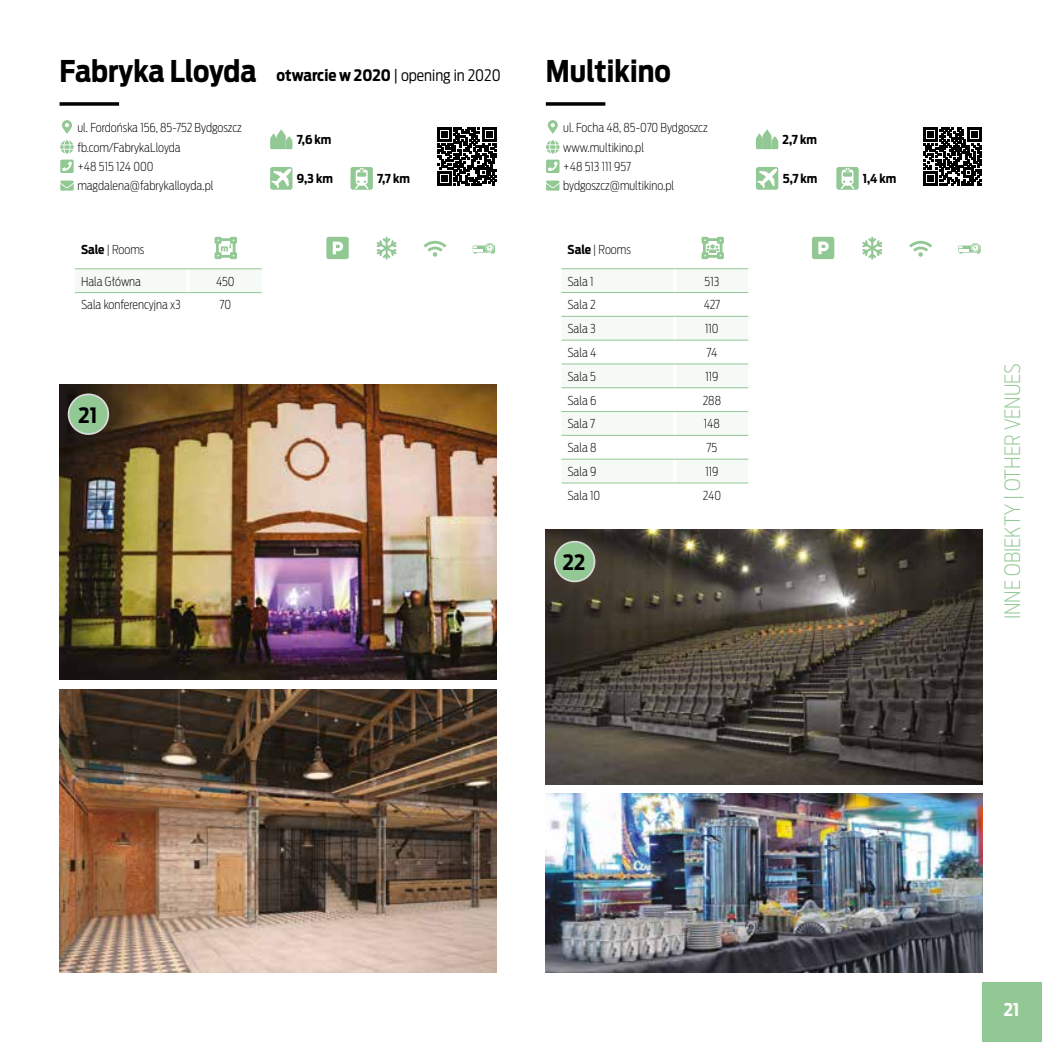
<style>
.page{position:relative;width:1042px;height:1042px;background:#fff}
.page>*{position:absolute;margin:0;border:0;box-sizing:border-box;transform-origin:0 0}
.t1{font:700 29.75px "Ford Antenna Cond";color:#000}
.t2{font:200 21px "Ford Antenna Cond";color:#92c894}
.t3{font:700 21px "Ford Antenna Cond";color:#000}
.t4{font:700 17.5px "Ford Antenna Cond";color:#fff}
.t5{font:300 15.75px "Ford Antenna Cond";color:#000}
.t6{font:200 12.25px/19.2px "Ford Antenna Cond";color:#000}
.t7{font:700 12.25px "Ford Antenna Cond";color:#000}
.s1{font-weight:700}
</style>
<div class="page">
<div style="left:982px;top:982px;width:60px;height:60px;background:#92c894"></div>
<svg style="left:60px;top:102px;width:59px;height:4px"></svg>
<svg style="left:546px;top:102px;width:59px;height:4px"></svg>
<svg style="left:60px;top:140px;width:14px;height:14px"></svg>
<svg style="left:60px;top:160px;width:14px;height:13px"></svg>
<svg style="left:60px;top:181px;width:14px;height:10px"></svg>
<svg style="left:62px;top:120px;width:10px;height:14px"></svg>
<div style="left:350px;top:167px;width:23px;height:23px;background:#92c894;border-radius:2px"></div>
<svg style="left:355px;top:168px;width:14px;height:21px"></svg>
<div style="left:270px;top:167px;width:22px;height:23px;background:#92c894;border-radius:2px"></div>
<svg style="left:271px;top:169px;width:20px;height:19px"></svg>
<svg style="left:270px;top:129px;width:22px;height:20px"></svg>
<svg style="left:438px;top:127px;width:58px;height:59px"></svg>
<svg style="left:75px;top:236px;width:187px;height:58px"></svg>
<svg style="left:546px;top:140px;width:13px;height:14px"></svg>
<svg style="left:546px;top:160px;width:13px;height:13px"></svg>
<svg style="left:546px;top:181px;width:13px;height:10px"></svg>
<svg style="left:548px;top:120px;width:10px;height:14px"></svg>
<div style="left:836px;top:167px;width:22px;height:23px;background:#92c894;border-radius:2px"></div>
<svg style="left:840px;top:168px;width:14px;height:21px"></svg>
<div style="left:756px;top:167px;width:22px;height:23px;background:#92c894;border-radius:2px"></div>
<svg style="left:757px;top:169px;width:20px;height:19px"></svg>
<svg style="left:756px;top:129px;width:22px;height:20px"></svg>
<svg style="left:923px;top:127px;width:59px;height:59px"></svg>
<svg style="left:561px;top:269px;width:188px;height:215px"></svg>
<hr style="left:748px;top:483px;width:2px;height:23px;background:#fff">
<hr style="left:673px;top:269px;width:3px;height:23px;background:#fff">
<hr style="left:673px;top:293px;width:3px;height:23px;background:#fff">
<hr style="left:673px;top:317px;width:3px;height:23px;background:#fff">
<hr style="left:673px;top:340px;width:3px;height:23px;background:#fff">
<hr style="left:673px;top:364px;width:3px;height:23px;background:#fff">
<hr style="left:673px;top:388px;width:3px;height:23px;background:#fff">
<hr style="left:673px;top:412px;width:3px;height:23px;background:#fff">
<hr style="left:673px;top:436px;width:3px;height:23px;background:#fff">
<hr style="left:673px;top:459px;width:3px;height:23px;background:#fff">
<hr style="left:673px;top:483px;width:3px;height:23px;background:#fff">
<hr style="left:561px;top:268px;width:114px;height:1px;background:#92c894">
<hr style="left:675px;top:268px;width:73px;height:1px;background:#92c894">
<hr style="left:561px;top:292px;width:114px;height:1px;background:#92c894">
<hr style="left:675px;top:292px;width:73px;height:1px;background:#92c894">
<hr style="left:561px;top:316px;width:114px;height:1px;background:#92c894">
<hr style="left:675px;top:316px;width:73px;height:1px;background:#92c894">
<hr style="left:561px;top:340px;width:114px;height:1px;background:#92c894">
<hr style="left:675px;top:340px;width:73px;height:1px;background:#92c894">
<hr style="left:561px;top:363px;width:114px;height:1px;background:#92c894">
<hr style="left:675px;top:363px;width:73px;height:1px;background:#92c894">
<hr style="left:561px;top:387px;width:114px;height:1px;background:#92c894">
<hr style="left:675px;top:387px;width:73px;height:1px;background:#92c894">
<hr style="left:561px;top:411px;width:114px;height:1px;background:#92c894">
<hr style="left:675px;top:411px;width:73px;height:1px;background:#92c894">
<hr style="left:561px;top:435px;width:114px;height:1px;background:#92c894">
<hr style="left:675px;top:435px;width:73px;height:1px;background:#92c894">
<hr style="left:561px;top:459px;width:114px;height:1px;background:#92c894">
<hr style="left:675px;top:459px;width:73px;height:1px;background:#92c894">
<hr style="left:561px;top:482px;width:114px;height:1px;background:#92c894">
<hr style="left:675px;top:482px;width:73px;height:1px;background:#92c894">
<svg style="left:701px;top:237px;width:23px;height:22px"></svg>
<img style="left:60px;top:690px;width:436px;height:282px">
<img style="left:545px;top:529px;width:437px;height:256px">
<img style="left:60px;top:384px;width:436px;height:296px">
<img style="left:545px;top:794px;width:437px;height:178px">
<svg style="left:909px;top:241px;width:23px;height:16px"></svg>
<svg style="left:862px;top:237px;width:20px;height:22px"></svg>
<svg style="left:812px;top:237px;width:22px;height:22px"></svg>
<svg style="left:958px;top:243px;width:22px;height:11px"></svg>
<div style="left:69px;top:394px;width:39px;height:40px;background:#92c894;border-radius:50%"></div>
<div style="left:68px;top:393px;width:41px;height:42px;border:2px solid #dadada;border-radius:50%"></div>
<div style="left:555px;top:542px;width:39px;height:39px;background:#92c894;border-radius:50%"></div>
<div style="left:554px;top:541px;width:41px;height:41px;border:2px solid #dadada;border-radius:50%"></div>
<svg style="left:424px;top:241px;width:22px;height:16px"></svg>
<svg style="left:377px;top:237px;width:20px;height:22px"></svg>
<svg style="left:326px;top:237px;width:23px;height:22px"></svg>
<svg style="left:473px;top:243px;width:22px;height:11px"></svg>
<h1 class="t1" style="left:60px;top:45px;width:199px">Fabryka Lloyda</h1>
<h1 class="t1" style="left:546px;top:45px;width:127px">Multikino</h1>
<p class="t6" style="left:77px;top:117px;width:166px">ul. Fordońska 156, 85-752 Bydgoszcz fb.com/FabrykaLloyda<br>+48 515 124 000 magdalena@fabrykalloyda.pl</p>
<p class="t7" style="left:297px;top:129px;width:36px">7,6 km</p>
<p class="t5" style="left:277px;top:62px;width:226px"><span class="s1">otwarcie w 2020</span> | opening in 2020</p>
<p class="t6" style="left:563px;top:117px;width:146px">ul. Focha 48, 85-070 Bydgoszcz www.multikino.pl<br>+48 513 111 957 bydgoszcz@multikino.pl</p>
<p class="t7" style="left:782px;top:129px;width:36px">2,7 km</p>
<p class="t7" style="left:297px;top:168px;width:37px">9,3 km</p>
<p class="t7" style="left:377px;top:168px;width:34px">7,7 km</p>
<p class="t7" style="left:783px;top:168px;width:36px">5,7 km</p>
<p class="t7" style="left:863px;top:168px;width:35px">1,4 km</p>
<p class="t6" style="left:81px;top:238px;width:65px"><span class="s1">Sale</span> | Rooms</p>
<p class="t6" style="left:81px;top:270px;width:62px">Hala Główna</p>
<p class="t6" style="left:216px;top:270px;width:20px">450</p>
<p class="t6" style="left:81px;top:294px;width:101px">Sala konferencyjna x3</p>
<p class="t6" style="left:220px;top:294px;width:13px">70</p>
<h2 class="t3" style="left:78px;top:396px;width:20px">21</h2>
<p class="t6" style="left:567px;top:238px;width:65px"><span class="s1">Sale</span> | Rooms</p>
<p class="t6" style="left:567px;top:270px;width:28px">Sala 1</p>
<p class="t6" style="left:704px;top:270px;width:16px">513</p>
<p class="t6" style="left:567px;top:294px;width:30px">Sala 2</p>
<p class="t6" style="left:703px;top:294px;width:18px">427</p>
<p class="t6" style="left:567px;top:317px;width:30px">Sala 3</p>
<p class="t6" style="left:705px;top:317px;width:15px">110</p>
<p class="t6" style="left:567px;top:341px;width:30px">Sala 4</p>
<p class="t6" style="left:706px;top:341px;width:12px">74</p>
<p class="t6" style="left:567px;top:365px;width:30px">Sala 5</p>
<p class="t6" style="left:705px;top:365px;width:15px">119</p>
<p class="t6" style="left:567px;top:389px;width:31px">Sala 6</p>
<p class="t6" style="left:703px;top:389px;width:20px">288</p>
<p class="t6" style="left:567px;top:413px;width:29px">Sala 7</p>
<p class="t6" style="left:704px;top:413px;width:17px">148</p>
<p class="t6" style="left:567px;top:436px;width:31px">Sala 8</p>
<p class="t6" style="left:706px;top:436px;width:12px">75</p>
<p class="t6" style="left:567px;top:460px;width:31px">Sala 9</p>
<p class="t6" style="left:705px;top:460px;width:15px">119</p>
<p class="t6" style="left:567px;top:484px;width:34px">Sala 10</p>
<p class="t6" style="left:703px;top:484px;width:20px">240</p>
<h2 class="t3" style="left:563px;top:543px;width:24px">22</h2>
<h2 class="t2" style="left:995px;top:619px;width:258px;rotate:-90deg">INNE OBIEKTY | OTHER VENUES</h2>
<h3 class="t4" style="left:1003px;top:994px;width:17px">21</h3>
</div>
